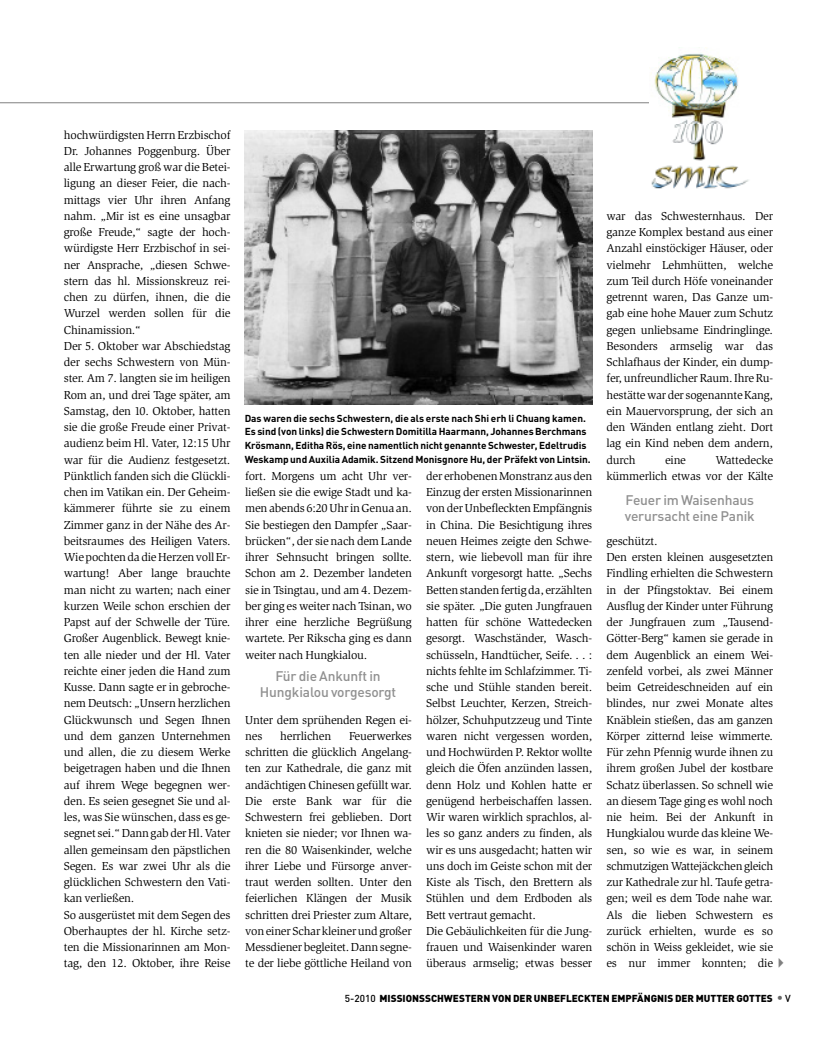
<style>
.page{position:relative;width:837px;height:1049px;background:#fff}
.page>*{position:absolute;margin:0;border:0;box-sizing:border-box;transform-origin:0 0}
.t1{font:500 13.75px/16.2px "DIN Pro";letter-spacing:-.01em;color:#909090;text-align:center}
.t2{font:11.88px/16.2px "Slimbach Std";letter-spacing:-.015em;color:#000}
.t3{font:700 10px/13.8px "DIN Pro";letter-spacing:-.005em;color:#000}
.t4{font:900 10px "DIN Pro";color:#000}
.s1{font-weight:500}
.s2{font-weight:500;font-size:12.5px;color:#666}
</style>
<div class="page">
<hr style="left:0;top:102px;width:692px;height:1px;background:#808080">
<img style="left:648px;top:47px;width:101px;height:142px">
<img style="left:244px;top:130px;width:348px;height:274px">
<p class="t2" style="left:64px;top:127px;width:168px">hochwürdigsten Herrn Erzbischof<br>Dr. Johannes Poggenburg. Über alle Erwartung groß war die Betei&shy;ligung an dieser Feier, die nach&shy;mittags vier Uhr ihren Anfang nahm. „Mir ist es eine unsagbar große Freude,“ sagte der hoch&shy;würdigste Herr Erzbischof in sei&shy;ner Ansprache, „diesen Schwe&shy;stern das hl. Missionskreuz rei&shy;chen zu dürfen, ihnen, die die<br>Wurzel werden sollen für die<br>Chinamission.“<br>Der 5. Oktober war Abschiedstag der sechs Schwestern von Mün&shy;ster. Am 7. langten sie im heiligen<br>Rom an, und drei Tage später, am<br>Samstag, den 10. Oktober, hatten sie die große Freude einer Privat&shy;audienz beim Hl. Vater, 12:15 Uhr war für die Audienz festgesetzt.<br>Pünktlich fanden sich die Glückli&shy;chen im Vatikan ein. Der Geheim&shy;kämmerer führte sie zu einem<br>Zimmer ganz in der Nähe des Ar&shy;beitsraumes des Heiligen Vaters.<br>WiepochtendadieHerzenvollEr&shy;wartung! Aber lange brauchte man nicht zu warten; nach einer kurzen Weile schon erschien der<br>Papst auf der Schwelle der Türe.<br>Großer Augenblick. Bewegt knie&shy;ten alle nieder und der Hl. Vater reichte einer jeden die Hand zum<br>Kusse. Dann sagte er in gebroche&shy;nem Deutsch: „Unsern herzlichen<br>Glückwunsch und Segen Ihnen und dem ganzen Unternehmen und allen, die zu diesem Werke beigetragen haben und die Ihnen auf ihrem Wege begegnen wer&shy;den. Es seien gesegnet Sie und al&shy;les, was Sie wünschen, dass es ge&shy;segnet sei.“DanngabderHl.Vater allen gemeinsam den päpstlichen<br>Segen. Es war zwei Uhr als die glücklichen Schwestern den Vati&shy;kan verließen.<br>So ausgerüstet mit dem Segen des<br>Oberhauptes der hl. Kirche setz&shy;ten die Missionarinnen am Mon&shy;tag, den 12. Oktober, ihre Reise</p>
<p class="t3" style="left:244px;top:411px;width:347px">Das waren die sechs Schwestern, die als erste nach Shi erh li Chuang kamen.<br>Es sind (von links) die Schwestern Domitilla Haarmann, Johannes Berchmans Krösmann, Editha Rös, eine namentlich nicht genannte Schwester, Edeltrudis Weskamp und Auxilia Adamik. Sitzend Monisgnore Hu, der Präfekt von Lintsin.</p>
<p class="t2" style="left:245px;top:469px;width:168px;text-align:justify">fort. Morgens um acht Uhr ver&shy;ließen sie die ewige Stadt und ka&shy;menabends 6:20UhrinGenua an.<br>Sie bestiegen den Dampfer „Saar&shy;brücken“, der sie nach dem Lande ihrer Sehnsucht bringen sollte.<br>Schon am 2. Dezember landeten sie in Tsingtau, und am 4. Dezem&shy;ber ging es weiter nach Tsinan, wo ihrer eine herzliche Begrüßung wartete. Per Rikscha ging es dann weiter nach Hungkialou.</p>
<p class="t1" style="left:260px;top:667px;width:138px">Für die Ankunft in<br>Hungkialou vorgesorgt</p>
<p class="t2" style="left:245px;top:712px;width:168px">Unter dem sprühenden Regen ei&shy;nes</p>
<p class="t2" style="left:245px;top:729px;width:168px;text-align:justify;text-indent:104px">Feuerwerkes schritten die glücklich Angelang&shy;ten zur Kathedrale, die ganz mit andächtigen Chinesen gefüllt war.<br>Die erste Bank war für die Schwestern frei geblieben. Dort knieten sie nieder; vor Ihnen wa&shy;ren die 80 Waisenkinder, welche ihrer Liebe und Fürsorge anver&shy;traut werden sollten. Unter den feierlichen Klängen der Musik schritten drei Priester zum Altare, voneinerScharkleinerundgroßer Messdienerbegleitet.Dannsegne&shy;te der liebe göttliche Heiland von</p>
<p class="t2" style="left:280px;top:729px;width:53px">herrlichen</p>
<p class="t2" style="left:426px;top:469px;width:168px">der erhobenenMonstranz ausden<br>Einzug der ersten Missionarinnen von der Unbefleckten Empfängnis in China. Die Besichtigung ihres neuen Heimes zeigte den Schwe&shy;stern, wie liebevoll man für ihre<br>Ankunft vorgesorgt hatte. „Sechs<br>Bettenstandenfertigda, erzählten sie später. „Die guten Jungfrauen hatten für schöne Wattedecken gesorgt. Waschständer, Wasch&shy;schüsseln, Handtücher, Seife. . . : nichts fehlte im Schlafzimmer. Ti&shy;sche und Stühle standen bereit.<br>Selbst Leuchter, Kerzen, Streich&shy;hölzer, Schuhputzzeug und Tinte waren nicht vergessen worden, und Hochwürden P. Rektor wollte gleich die Öfen anzünden lassen, denn Holz und Kohlen hatte er genügend herbeischaffen lassen.<br>Wir waren wirklich sprachlos, al&shy;les so ganz anders zu finden, als wir es uns ausgedacht; hatten wir uns doch im Geiste schon mit der<br>Kiste als Tisch, den Brettern als<br>Stühlen und dem Erdboden als<br>Bett vertraut gemacht.<br>Die Gebäulichkeiten für die Jung&shy;frauen und Waisenkinder waren überaus armselig; etwas besser</p>
<p class="t2" style="left:606px;top:209px;width:168px;text-align:justify">war das Schwesternhaus. Der ganze Komplex bestand aus einer Anzahl einstöckiger Häuser, oder vielmehr Lehmhütten, welche zum Teil durch Höfe voneinander getrennt waren, Das Ganze um&shy;gab eine hohe Mauer zum Schutz gegen unliebsame Eindringlinge.<br>Besonders armselig war das Schlafhaus der Kinder, ein dump&shy;fer, unfreundlicher Raum. Ihre Ru&shy;hestättewarder sogenannteKang, ein Mauervorsprung, der sich an den Wänden entlang zieht. Dort lag ein Kind neben dem andern, durch</p>
<p class="t2" style="left:606px;top:452px;width:168px;text-align:right">Wattedecke<br>kümmerlich etwas vor der Kälte</p>
<p class="t2" style="left:664px;top:452px;width:22px">eine</p>
<p class="t1" style="left:624px;top:491px;width:131px;text-align:left">Feuer im Waisenhaus verursacht eine Panik</p>
<p class="t2" style="left:606px;top:534px;width:168px">geschützt.<br>Den ersten kleinen ausgesetzten<br>Findling erhielten die Schwestern in der Pfingstoktav. Bei einem<br>Ausflug der Kinder unter Führung der Jungfrauen zum „Tausend-<br>Götter-Berg“ kamen sie gerade in dem Augenblick an einem Wei&shy;zenfeld vorbei, als zwei Männer beim Getreideschneiden auf ein blindes, nur zwei Monate altes<br>Knäblein stießen, das am ganzen<br>Körper zitternd leise wimmerte.<br>Für zehn Pfennig wurde ihnen zu ihrem großen Jubel der kostbare<br>Schatz überlassen. So schnell wie an diesem Tage ging es wohl noch nie heim. Bei der Ankunft in<br>Hungkialou wurde das kleine We&shy;sen, so wie es war, in seinem schmutzigen Wattejäckchen gleich zur Kathedrale zur hl. Taufe getra&shy;gen; weil es dem Tode nahe war.<br>Als die lieben Schwestern es zurück erhielten, wurde es so schön in Weiss gekleidet, wie sie es nur immer konnten; die</p>
<p class="t4" style="left:345px;top:992px;width:447px"><span class="s1">5-2010</span> MISSIONSSCHWESTERN VON DER UNBEFLECKTEN EMPFÄNGNIS DER MUTTER GOTTES <span class="s2">•</span> <span class="s1">V</span></p>
</div>
